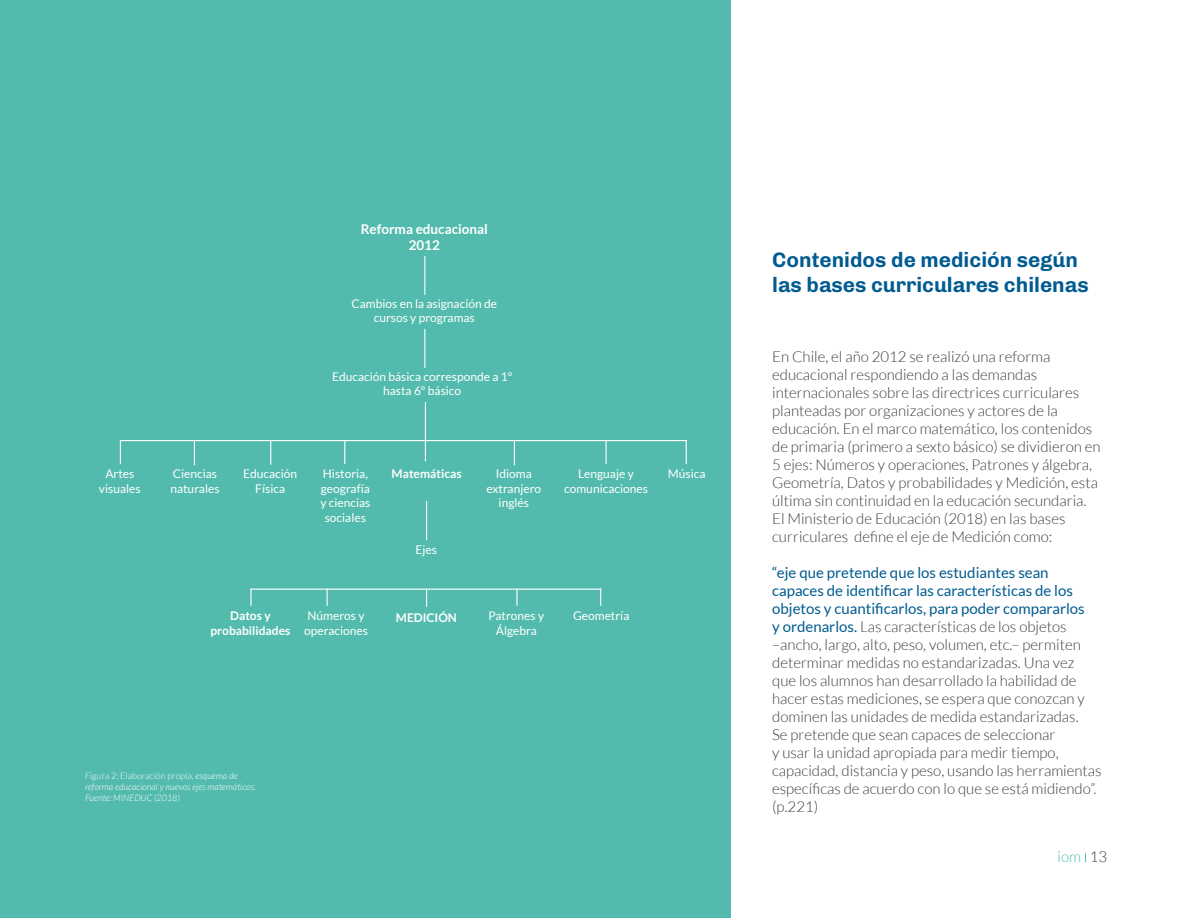
<style>
.page{position:relative;width:1188px;height:918px;background:#fff}
.page>*{position:absolute;margin:0;border:0;box-sizing:border-box;transform-origin:0 0}
.t1{font:700 21px/25.2px "Chivo";color:#005b90}
.t2{font:300 15px/18px "Lato";color:#3c3c3b}
.t3{font:300 15px "Lato";color:#53bbad}
.t4{font:700 13.5px/16.2px "Lato";color:#fff;text-align:center}
.t5{font:12px/14.4px "Lato";color:#fff;text-align:center}
.t6{font:700 12px/14.4px "Lato";color:#fff;text-align:center}
.t7{font:italic 300 9px/10.8px "Lato";color:#fff}
.s1{font-style:normal}
.s2{font-weight:400;color:#005b90}
.s3{color:#3c3c3b}
</style>
<div class="page">
<div style="left:0;top:0;width:730px;height:918px;background:#53bbad"></div>
<svg style="left:686px;top:441px;width:1px;height:23px"></svg>
<hr style="left:424px;top:256px;width:1px;height:39px;background:#fff">
<hr style="left:424px;top:329px;width:1px;height:39px;background:#fff">
<hr style="left:425px;top:402px;width:1px;height:59px;background:#fff">
<hr style="left:120px;top:440px;width:567px;height:1px;background:#fff">
<svg style="left:120px;top:441px;width:1px;height:23px"></svg>
<svg style="left:194px;top:441px;width:1px;height:24px"></svg>
<svg style="left:270px;top:441px;width:1px;height:24px"></svg>
<svg style="left:344px;top:441px;width:1px;height:23px"></svg>
<svg style="left:514px;top:441px;width:1px;height:24px"></svg>
<svg style="left:606px;top:441px;width:1px;height:23px"></svg>
<hr style="left:426px;top:501px;width:1px;height:39px;background:#fff">
<hr style="left:250px;top:589px;width:351px;height:1px;background:#fff">
<svg style="left:327px;top:589px;width:1px;height:17px"></svg>
<svg style="left:516px;top:589px;width:2px;height:17px"></svg>
<svg style="left:600px;top:590px;width:1px;height:16px"></svg>
<svg style="left:426px;top:590px;width:1px;height:17px"></svg>
<svg style="left:250px;top:589px;width:2px;height:17px"></svg>
<p class="t4" style="left:361px;top:221px;width:129px">Reforma educacional<br>2012</p>
<p class="t5" style="left:352px;top:296px;width:147px">Cambios en la asignación de cursos y programas</p>
<p class="t5" style="left:332px;top:369px;width:182px">Educación básica corresponde a 1º hasta 6º básico</p>
<p class="t5" style="left:99px;top:467px;width:43px">Artes visuales</p>
<p class="t5" style="left:170px;top:467px;width:51px;text-align:left">Ciencias naturales</p>
<p class="t5" style="left:243px;top:467px;width:56px">Educación<br>Física</p>
<p class="t5" style="left:320px;top:467px;width:52px">Historia, geografía y ciencias sociales</p>
<p class="t6" style="left:392px;top:467px;width:72px">Matemáticas</p>
<p class="t5" style="left:487px;top:467px;width:56px">Idioma extranjero inglés</p>
<p class="t5" style="left:564px;top:467px;width:85px">Lenguaje y comunicaciones</p>
<p class="t5" style="left:668px;top:467px;width:39px">Música</p>
<p class="t5" style="left:416px;top:543px;width:23px">Ejes</p>
<p class="t6" style="left:396px;top:610px;width:63px">MEDICIÓN</p>
<p class="t5" style="left:573px;top:609px;width:58px">Geometría</p>
<p class="t5" style="left:304px;top:609px;width:65px;text-align:left">Números y operaciones</p>
<p class="t6" style="left:211px;top:609px;width:81px">Datos y probabilidades</p>
<p class="t5" style="left:489px;top:609px;width:57px">Patrones y<br>Álgebra</p>
<p class="t7" style="left:85px;top:771px;width:172px"><span class="s1">Figura 2: Elaboración propia,</span> esquema de reforma educacional y nuevos ejes matemáticos.<br>Fuente: MINEDUC (2018)</p>
<h1 class="t1" style="left:772px;top:246px;width:318px">Contenidos de medición según las bases curriculares chilenas</h1>
<p class="t2" style="left:772px;top:348px;width:330px">En Chile, el año 2012 se realizó una reforma educacional respondiendo a las demandas internacionales sobre las directrices curriculares planteadas por organizaciones y actores de la educación. En el marco matemático, los contenidos de primaria (primero a sexto básico) se dividieron en 5 ejes: Números y operaciones, Patrones y álgebra, Geometría, Datos y probabilidades y Medición, esta última sin continuidad en la educación secundaria.<br>El Ministerio de Educación (2018) en las bases curriculares define el eje de Medición como:</p>
<p class="t2" style="left:772px;top:564px;width:331px"><span class="s2">“eje que pretende que los estudiantes sean capaces de identificar las características de los objetos y cuantificarlos, para poder compararlos<br>y ordenarlos.</span> Las características de los objetos –ancho, largo, alto, peso, volumen, etc.– permiten determinar medidas no estandarizadas. Una vez que los alumnos han desarrollado la habilidad de hacer estas mediciones, se espera que conozcan y dominen las unidades de medida estandarizadas.<br>Se pretende que sean capaces de seleccionar<br>y usar la unidad apropiada para medir tiempo, capacidad, distancia y peso, usando las herramientas específicas de acuerdo con lo que se está midiendo”. (p.221)</p>
<p class="t3" style="left:1057px;top:849px;width:51px">iom <span class="s3">13</span></p>
</div>
